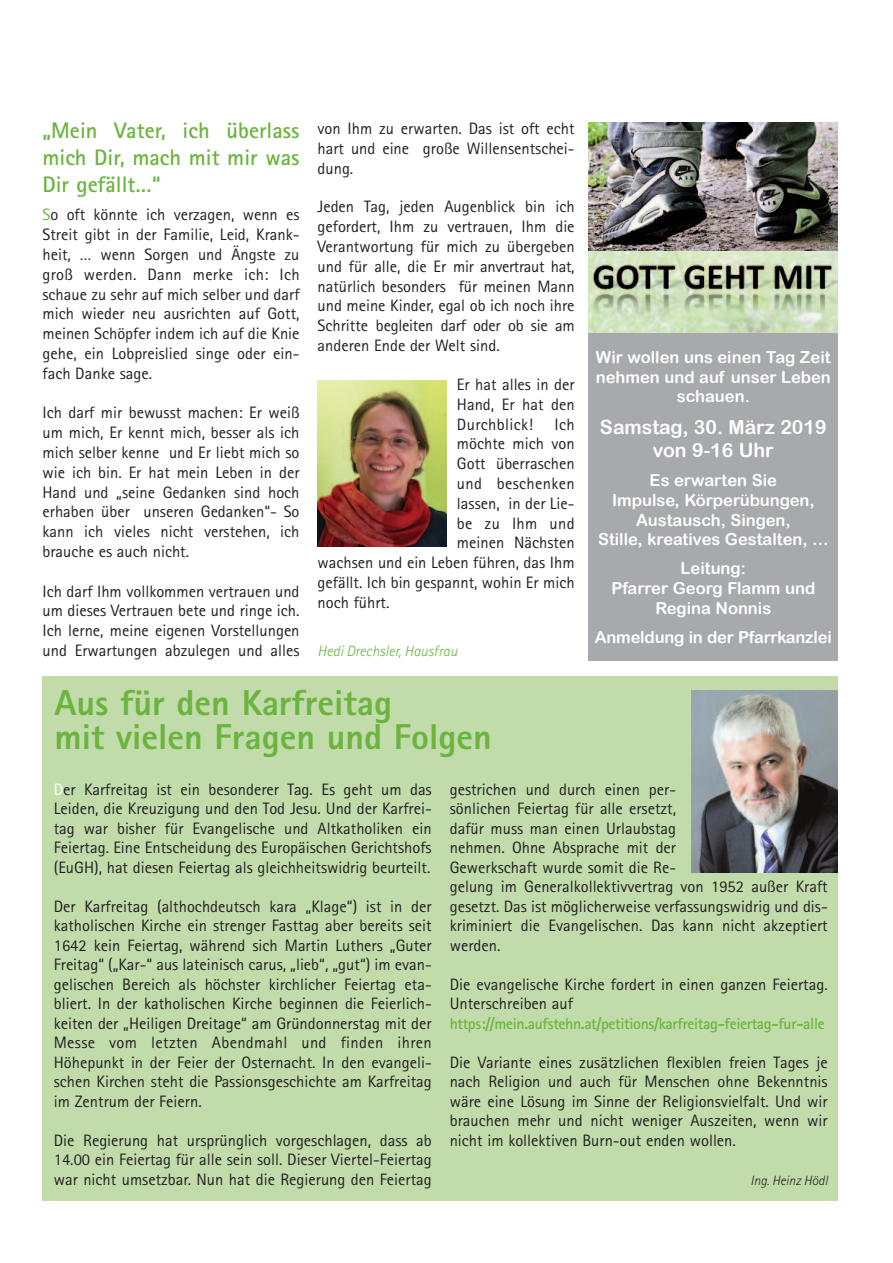
<style>
.page{position:relative;width:893px;height:1263px;background:#fff}
.page>*{position:absolute;margin:0;border:0;box-sizing:border-box;transform-origin:0 0}
.t1{font:800 36px/34.5px "Rotis Sans Serif";color:#6cb43f}
.t2{font:700 22.5px/27px "Rotis Sans Serif";color:#6cb43f;text-align:justify}
.t3{font:19.5px/23.4px "Arial Rounded MT Bold";color:#fff;text-align:center}
.t4{font:16.5px/19.8px "Rotis Sans Serif";color:#231f20;text-align:justify}
.t5{font:16.5px/19.8px "Arial Rounded MT Bold";color:#fff;text-align:center}
.t6{font:16.5px "Rotis Sans Serif";letter-spacing:.02em;color:#231f20}
.t7{font:700 15.75px "Rotis Sans Serif";letter-spacing:-.02em;color:#6cb43f}
.t8{font:italic 300 15px "Rotis Sans Serif";color:#6cb43f}
.t9{font:italic 300 13.5px "Rotis Sans Serif";color:#231f20}
.s1{color:#6cb43f}
.s2{color:#fff}
</style>
<div class="page">
<div style="left:588px;top:145px;width:250px;height:516px;background:#a8a9ad"></div>
<img style="left:588px;top:251px;width:250px;height:81px">
<img style="left:588px;top:123px;width:250px;height:128px">
<div style="left:43px;top:676px;width:795px;height:524px;background:#c1dcaa"></div>
<img style="left:691px;top:691px;width:147px;height:182px">
<img style="left:318px;top:380px;width:128px;height:166px">
<h2 class="t2" style="left:42px;top:119px;width:259px">„Mein Vater, ich überlass mich Dir, mach mit mir was Dir gefällt…“</h2>
<p class="t4" style="left:43px;top:206px;width:259px"><span class="s1">S</span>o oft könnte ich verzagen, wenn es Streit gibt in der Familie, Leid, Krank&shy;heit, … wenn Sorgen und Ängste zu groß werden. Dann merke ich: Ich schaue zu sehr auf mich selber und darf mich wieder neu ausrichten auf Gott, meinen Schöpfer indem ich auf die Knie gehe, ein Lobpreislied singe oder ein&shy;fach Danke sage.</p>
<p class="t4" style="left:43px;top:404px;width:259px">Ich darf mir bewusst machen: Er weiß um mich, Er kennt mich, besser als ich mich selber kenne und Er liebt mich so wie ich bin. Er hat mein Leben in der Hand und „seine Gedanken sind hoch erhaben über unseren Gedanken“- So kann ich vieles nicht verstehen, ich brauche es auch nicht.</p>
<p class="t4" style="left:43px;top:583px;width:259px">Ich darf Ihm vollkommen vertrauen und um dieses Vertrauen bete und ringe ich.<br>Ich lerne, meine eigenen Vorstellungen und Erwartungen abzulegen und alles</p>
<p class="t4" style="left:318px;top:120px;width:259px">von Ihm zu erwarten. Das ist oft echt hart und eine große Willensentschei&shy;dung.</p>
<p class="t4" style="left:318px;top:199px;width:259px">Jeden Tag, jeden Augenblick bin ich gefordert, Ihm zu vertrauen, Ihm die Verantwortung für mich zu übergeben und für alle, die Er mir anvertraut hat, natürlich besonders für meinen Mann und meine Kinder, egal ob ich noch ihre Schritte begleiten darf oder ob sie am anderen Ende der Welt sind.</p>
<p class="t4" style="left:457px;top:376px;width:119px">Er hat alles in der Hand, Er hat den Durchblick!</p>
<p class="t4" style="left:554px;top:416px;width:22px">Ich</p>
<p class="t4" style="left:457px;top:436px;width:119px">möchte mich von</p>
<p class="t4" style="left:457px;top:455px;width:119px">Gott überraschen</p>
<p class="t6" style="left:457px;top:478px;width:119px">und beschenken</p>
<p class="t4" style="left:457px;top:495px;width:119px">lassen, in der Lie-</p>
<p class="t6" style="left:457px;top:517px;width:119px">be zu Ihm und</p>
<p class="t4" style="left:457px;top:535px;width:119px">meinen Nächsten</p>
<p class="t4" style="left:318px;top:554px;width:259px">wachsen und ein Leben führen, das Ihm</p>
<p class="t4" style="left:318px;top:574px;width:259px">gefällt. Ich bin gespannt, wohin Er mich</p>
<p class="t4" style="left:318px;top:594px;width:73px">noch führt.</p>
<p class="t8" style="left:318px;top:645px;width:141px">Hedi Drechsler, Hausfrau</p>
<h1 class="t1" style="left:55px;top:689px;width:439px">Aus für den Karfreitag<br>mit vielen Fragen und Folgen</h1>
<p class="t5" style="left:596px;top:347px;width:237px">Wir wollen uns einen Tag Zeit nehmen und auf unser Leben schauen.</p>
<p class="t3" style="left:600px;top:415px;width:228px">Samstag, 30. März 2019 von 9-16 Uhr</p>
<p class="t5" style="left:598px;top:470px;width:232px">Es erwarten Sie<br>Impulse, Körperübungen,<br>Austausch, Singen,<br>Stille, kreatives Gestalten, …</p>
<p class="t5" style="left:611px;top:558px;width:205px">Leitung:<br>Pfarrer Georg Flamm und<br>Regina Nonnis</p>
<p class="t5" style="left:595px;top:627px;width:239px">Anmeldung in der Pfarrkanzlei</p>
<p class="t4" style="left:54px;top:781px;width:379px"><span class="s2">D</span>er Karfreitag ist ein besonderer Tag. Es geht um das Leiden, die Kreuzigung und den Tod Jesu. Und der Karfrei&shy;tag war bisher für Evangelische und Altkatholiken ein Feiertag. Eine Entscheidung des Europäischen Gerichtshofs (EuGH), hat diesen Feiertag als gleichheitswidrig beurteilt.</p>
<p class="t4" style="left:54px;top:898px;width:379px">Der Karfreitag (althochdeutsch kara „Klage“) ist in der katholischen Kirche ein strenger Fasttag aber bereits seit 1642 kein Feiertag, während sich Martin Luthers „Guter Freitag“ („Kar-“ aus lateinisch carus, „lieb“, „gut“) im evan&shy;gelischen Bereich als höchster kirchlicher Feiertag eta&shy;bliert. In der katholischen Kirche beginnen die Feierlich&shy;keiten der „Heiligen Dreitage“ am Gründonnerstag mit der Messe vom letzten Abendmahl und finden ihren Höhepunkt in der Feier der Osternacht. In den evangeli&shy;schen Kirchen steht die Passionsgeschichte am Karfreitag im Zentrum der Feiern.</p>
<p class="t4" style="left:54px;top:1132px;width:379px">Die Regierung hat ursprünglich vorgeschlagen, dass ab 14.00 ein Feiertag für alle sein soll. Dieser Viertel-Feiertag war nicht umsetzbar. Nun hat die Regierung den Feiertag</p>
<p class="t4" style="left:450px;top:781px;width:379px;text-align:left">gestrichen und durch einen per-<br>sönlichen Feiertag für alle ersetzt,<br>dafür muss man einen Urlaubstag<br>nehmen. Ohne Absprache mit der<br>Gewerkschaft wurde somit die Re-<br>gelung im Generalkollektivvertrag von 1952 außer Kraft gesetzt. Das ist möglicherweise verfassungswidrig und dis&shy;kriminiert die Evangelischen. Das kann nicht akzeptiert werden.</p>
<p class="t4" style="left:450px;top:976px;width:379px">Die evangelische Kirche fordert in einen ganzen Feiertag.<br>Unterschreiben auf</p>
<p class="t7" style="left:450px;top:1018px;width:376px">https://mein.aufstehn.at/petitions/karfreitag-feiertag-fur-alle</p>
<p class="t4" style="left:450px;top:1054px;width:379px">Die Variante eines zusätzlichen flexiblen freien Tages je nach Religion und auch für Menschen ohne Bekenntnis wäre eine Lösung im Sinne der Religionsvielfalt. Und wir brauchen mehr und nicht weniger Auszeiten, wenn wir nicht im kollektiven Burn-out enden wollen.</p>
<p class="t9" style="left:750px;top:1175px;width:79px">Ing. Heinz Hödl</p>
</div>
